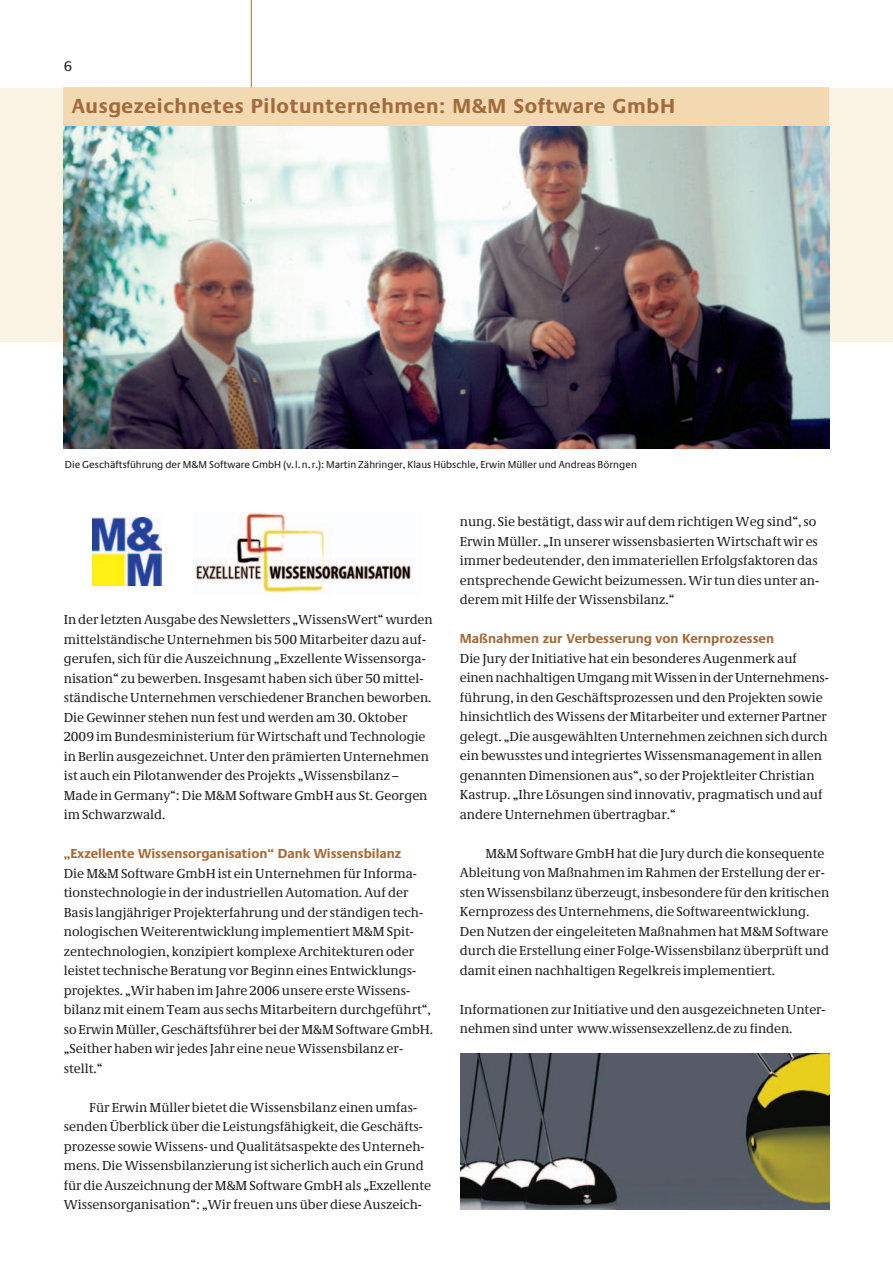
<style>
.page{position:relative;width:893px;height:1263px;background:#fff}
.page>*{position:absolute;margin:0;border:0;box-sizing:border-box;transform-origin:0 0}
.t1{font:700 21px "Neue Praxis";letter-spacing:.03em;color:#a16c3d}
.t2{font:14.55px "Neue Praxis";color:#231f20}
.t3{font:13.5px/19.5px "Neue Demos";color:#231f20}
.t4{font:700 13.5px "Neue Praxis";color:#a16c3d}
.t5{font:10.5px "Neue Praxis";color:#231f20}
</style>
<div class="page">
<div style="left:0;top:88px;width:893px;height:253px;background:#faf2e3"></div>
<hr style="left:251px;top:0;width:1px;height:91px;background:#a16c3d">
<div style="left:64px;top:88px;width:765px;height:39px;background:#f3d9b2"></div>
<img style="left:92px;top:517px;width:69px;height:69px">
<img style="left:461px;top:1053px;width:369px;height:156px">
<img style="left:195px;top:513px;width:218px;height:80px">
<img style="left:64px;top:127px;width:765px;height:321px">
<p class="t2" style="left:64px;top:58px;width:10px">6</p>
<h1 class="t1" style="left:72px;top:93px;width:604px">Ausgezeichnetes Pilotunternehmen: M&amp;M Software GmbH</h1>
<p class="t5" style="left:65px;top:458px;width:573px">Die Geschäftsführung der M&amp;M Software GmbH (v. l.n.r.): Martin Zähringer, Klaus Hübschle, Erwin Müller und Andreas Börngen</p>
<p class="t3" style="left:64px;top:610px;width:370px">In der letzten Ausgabe des Newsletters „WissensWert“ wurden mittelständische Unternehmen bis 500 Mitarbeiter dazu auf&shy;gerufen, sich für die Auszeichnung „Exzellente Wissensorga&shy;nisation“ zu bewerben. Insgesamt haben sich über 50 mittel&shy;ständische Unternehmen verschiedener Branchen beworben.<br>Die Gewinner stehen nun fest und werden am 30. Oktober 2009 im Bundesministerium für Wirtschaft und Technologie in Berlin ausgezeichnet. Unter den prämierten Unternehmen ist auch ein Pilotanwender des Projekts „Wissensbilanz – Made in Germany“: Die M&amp;M Software GmbH aus St. Georgen im Schwarzwald.</p>
<p class="t4" style="left:64px;top:845px;width:339px">„Exzellente Wissensorganisation“ Dank Wissensbilanz</p>
<p class="t3" style="left:64px;top:863px;width:371px">Die M&amp;M Software GmbH ist ein Unternehmen für Informa&shy;tionstechnologie in der industriellen Automation. Auf der Basis langjähriger Projekterfahrung und der ständigen tech&shy;nologischen Weiterentwicklung implementiert M&amp;M Spit&shy;zentechnologien, konzipiert komplexe Architekturen oder leistet technische Beratung vor Beginn eines Entwicklungs&shy;projektes. „Wir haben im Jahre 2006 unsere erste Wissens&shy;bilanz mit einem Team aus sechs Mitarbeitern durchgeführt“, so Erwin Müller, Geschäftsführer bei der M&amp;M Software GmbH. „Seither haben wir jedes Jahr eine neue Wissensbilanz er&shy;stellt.“</p>
<p class="t3" style="left:64px;top:1097px;width:369px;text-indent:26px">Für Erwin Müller bietet die Wissensbilanz einen umfas&shy;senden Überblick über die Leistungsfähigkeit, die Geschäfts&shy;prozesse sowie Wissens- und Qualitätsaspekte des Unterneh&shy;mens. Die Wissensbilanzierung ist sicherlich auch ein Grund für die Auszeichnung der M&amp;M Software GmbH als „Exzellente Wissensorganisation“: „Wir freuen uns über diese Auszeich-</p>
<p class="t3" style="left:460px;top:512px;width:361px">nung. Sie bestätigt, dass wir auf dem richtigen Weg sind“, so Erwin Müller. „In unserer wissensbasierten Wirtschaft wir es immer bedeutender, den immateriellen Erfolgsfaktoren das entsprechende Gewicht beizumessen. Wir tun dies unter an&shy;derem mit Hilfe der Wissensbilanz.“</p>
<p class="t4" style="left:460px;top:631px;width:316px">Maßnahmen zur Verbesserung von Kernprozessen</p>
<p class="t3" style="left:460px;top:648px;width:369px">Die Jury der Initiative hat ein besonderes Augenmerk auf einen nachhaltigen Umgang mit Wissen in der Unternehmens-- führung, in den Geschäftsprozessen und den Projekten sowie hinsichtlich des Wissens der Mitarbeiter und externer Partner gelegt. „Die ausgewählten Unternehmen zeichnen sich durch ein bewusstes und integriertes Wissensmanagement in allen genannten Dimensionen aus“, so der Projektleiter Christian Kastrup. „Ihre Lösungen sind innovativ, pragmatisch und auf andere Unternehmen übertragbar.“</p>
<p class="t3" style="left:460px;top:843px;width:371px;text-indent:26px">M&amp;M Software GmbH hat die Jury durch die konsequente Ableitung von Maßnahmen im Rahmen der Erstellung der er&shy;sten Wissensbilanz überzeugt, insbesondere für den kritischen Kernprozess des Unternehmens, die Softwareentwicklung.<br>Den Nutzen der eingeleiteten Maßnahmen hat M&amp;M Software durch die Erstellung einer Folge-Wissensbilanz überprüft und damit einen nachhaltigen Regelkreis implementiert.</p>
<p class="t3" style="left:460px;top:999px;width:366px">Informationen zur Initiative und den ausgezeichneten Unter&shy;nehmen sind unter www.wissensexzellenz.de zu finden.</p>
</div>
